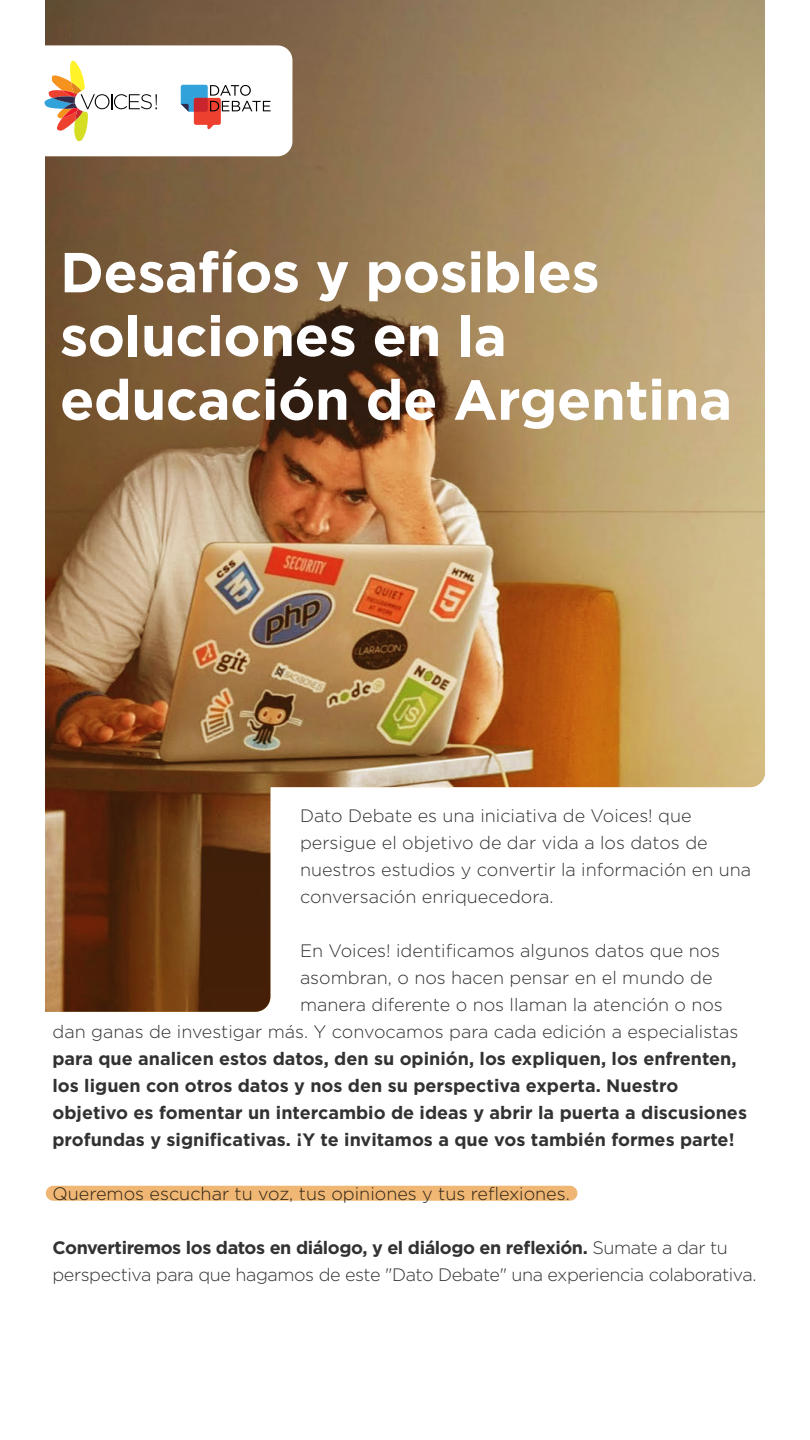
<style>
.page{position:relative;width:810px;height:1440px;background:#fff}
.page>*{position:absolute;margin:0;border:0;box-sizing:border-box;transform-origin:0 0}
.t1{font:700 56.25px/63.8px "Gotham";letter-spacing:-.01em;color:#fff}
.t2{font:300 18px/27px "Gotham";color:#323232}
.t3{font:700 18px/27px "Gotham";color:#323232}
.t4{font:300 18px/27px "Gotham";letter-spacing:-.025em;color:#323232}
.s1{font-weight:700}
</style>
<div class="page">
<img style="left:45px;top:0;width:720px;height:1012px">
<svg style="left:44px;top:55px;width:113px;height:87px"></svg>
<svg style="left:181px;top:85px;width:90px;height:45px"></svg>
<div style="left:53px;top:1186px;width:517px;height:15px;background:#efb773"></div>
<h1 class="t1" style="left:60px;top:240px;width:674px">Desafíos y posibles soluciones en la educación de Argentina</h1>
<p class="t2" style="left:300px;top:802px;width:453px">Dato Debate es una iniciativa de Voices! que persigue el objetivo de dar vida a los datos de nuestros estudios y convertir la información en una conversación enriquecedora.</p>
<p class="t2" style="left:300px;top:937px;width:422px">En Voices! identificamos algunos datos que nos</p>
<p class="t2" style="left:300px;top:964px;width:414px">asombran, o nos hacen pensar en el mundo de</p>
<p class="t2" style="left:300px;top:991px;width:424px">manera diferente o nos llaman la atención o nos</p>
<p class="t2" style="left:52px;top:1018px;width:688px">dan ganas de investigar más. Y convocamos para cada edición a especialistas</p>
<p class="t3" style="left:52px;top:1045px;width:696px">para que analicen estos datos, den su opinión, los expliquen, los enfrenten, los liguen con otros datos y nos den su perspectiva experta. Nuestro objetivo es fomentar un intercambio de ideas y abrir la puerta a discusiones profundas y significativas. ¡Y te invitamos a que vos también formes parte!</p>
<p class="t2" style="left:52px;top:1180px;width:519px">Queremos escuchar tu voz, tus opiniones y tus reflexiones.</p>
<p class="t4" style="left:52px;top:1234px;width:706px"><span class="s1">Convertiremos los datos en diálogo, y el diálogo en reflexión.</span> Sumate a dar tu perspectiva para que hagamos de este "Dato Debate" una experiencia colaborativa.</p>
</div>
